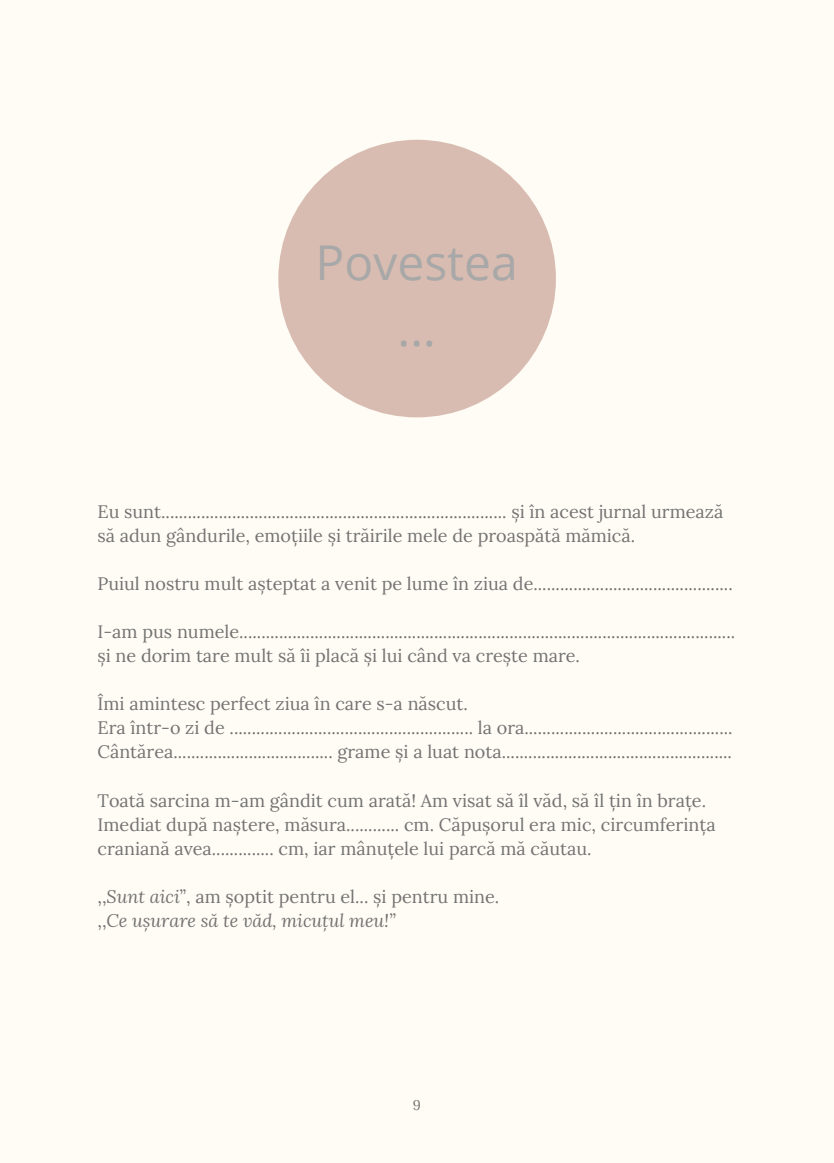
<style>
.page{position:relative;width:834px;height:1163px;background:#fff}
.page>*{position:absolute;margin:0;border:0;box-sizing:border-box;transform-origin:0 0}
.t1{font:48px/66px "Open Sans";color:#a8a8a8;text-align:center}
.t2{font:18px/24px "Lora";color:#737373}
.t3{font:14px "Lora";color:#737373}
.s1{font-style:italic}
</style>
<div class="page">
<div style="left:0;top:0;width:834px;height:1162px;background:#fefcf4"></div>
<div style="left:278px;top:140px;width:278px;height:277px;background:#d9bcb1;border-radius:50%"></div>
<h1 class="t1" style="left:315px;top:228px;width:204px">Povestea ...</h1>
<p class="t2" style="left:97px;top:500px;width:627px">Eu sunt.............................................................................. și în acest jurnal urmează să adun gândurile, emoțiile și trăirile mele de proaspătă mămică.</p>
<p class="t2" style="left:97px;top:572px;width:637px">Puiul nostru mult așteptat a venit pe lume în ziua de.............................................</p>
<p class="t2" style="left:97px;top:620px;width:639px">I-am pus numele................................................................................................................ și ne dorim tare mult să îi placă și lui când va crește mare.</p>
<p class="t2" style="left:97px;top:692px;width:636px">Îmi amintesc perfect ziua în care s-a născut.<br>Era într-o zi de ....................................................... la ora...............................................<br>Cântărea.................................... grame și a luat nota....................................................</p>
<p class="t2" style="left:97px;top:788px;width:620px">Toată sarcina m-am gândit cum arată! Am visat să îl văd, să îl țin în brațe.<br>Imediat după naștere, măsura............ cm. Căpușorul era mic, circumferința craniană avea.............. cm, iar mânuțele lui parcă mă căutau.</p>
<p class="t2" style="left:97px;top:884px;width:403px">,,<span class="s1">Sunt aici</span>”, am șoptit pentru el... și pentru mine. ,,<span class="s1">Ce ușurare să te văd, micuțul meu!”</span></p>
<p class="t3" style="left:413px;top:1096px;width:10px">9</p>
</div>
